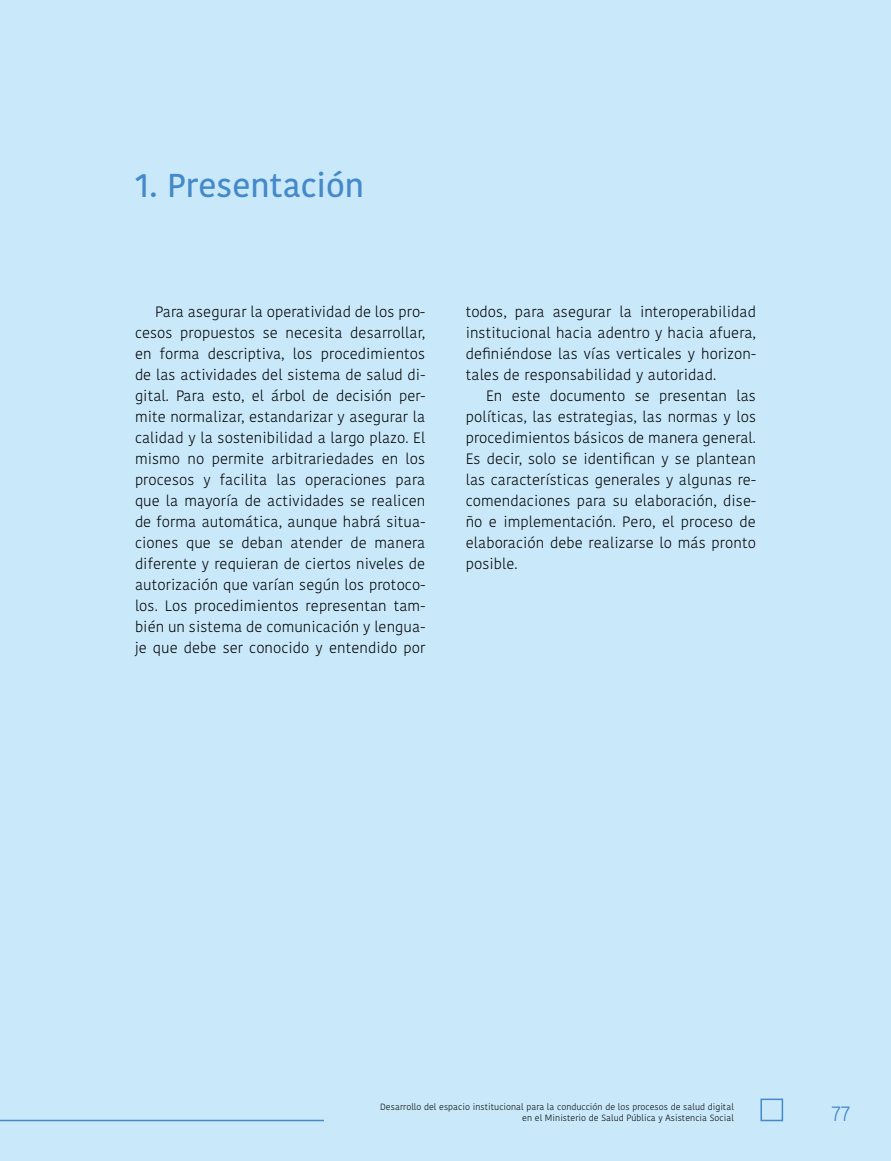
<style>
.page{position:relative;width:891px;height:1161px;background:#c9e9fb}
.page>*{position:absolute;margin:0;border:0;box-sizing:border-box;transform-origin:0 0}
.t1{font:500 33px "Kohinoor Bangla";color:#4489c9}
.t2{font:300 21px "Kohinoor Bangla";color:#4489c9}
.t3{font:300 15px/21px "Kohinoor Bangla";letter-spacing:.005em;color:#000;text-align:justify}
.t4{font:300 9px/10.8px "Kohinoor Bangla";letter-spacing:.005em;color:#000;text-align:right}
</style>
<div class="page">
<div style="left:760px;top:1099px;width:23px;height:22px;border:2px solid #4489c9"></div>
<hr style="left:0;top:1120px;width:324px;height:1px;background:#4489c9">
<h1 class="t1" style="left:135px;top:159px;width:231px">1. Presentación</h1>
<p class="t3" style="left:135px;top:301px;width:292px;text-indent:20px">Para asegurar la operatividad de los pro&shy;cesos propuestos se necesita desarrollar, en forma descriptiva, los procedimientos de las actividades del sistema de salud di&shy;gital. Para esto, el árbol de decisión per&shy;mite normalizar, estandarizar y asegurar la calidad y la sostenibilidad a largo plazo. El mismo no permite arbitrariedades en los procesos y facilita las operaciones para que la mayoría de actividades se realicen de forma automática, aunque habrá situa&shy;ciones que se deban atender de manera diferente y requieran de ciertos niveles de autorización que varían según los protoco&shy;los. Los procedimientos representan tam&shy;bién un sistema de comunicación y lengua&shy;je que debe ser conocido y entendido por</p>
<p class="t3" style="left:466px;top:301px;width:292px">todos, para asegurar la interoperabilidad institucional hacia adentro y hacia afuera, definiéndose las vías verticales y horizon&shy;tales de responsabilidad y autoridad.</p>
<p class="t3" style="left:466px;top:385px;width:292px;text-indent:20px">En este documento se presentan las políticas, las estrategias, las normas y los procedimientos básicos de manera general.<br>Es decir, solo se identifican y se plantean las características generales y algunas re&shy;comendaciones para su elaboración, dise&shy;ño e implementación. Pero, el proceso de elaboración debe realizarse lo más pronto posible.</p>
<p class="t4" style="left:380px;top:1101px;width:355px">Desarrollo del espacio institucional para la conducción de los procesos de salud digital en el Ministerio de Salud Pública y Asistencia Social</p>
<h2 class="t2" style="left:832px;top:1098px;width:20px">77</h2>
</div>
